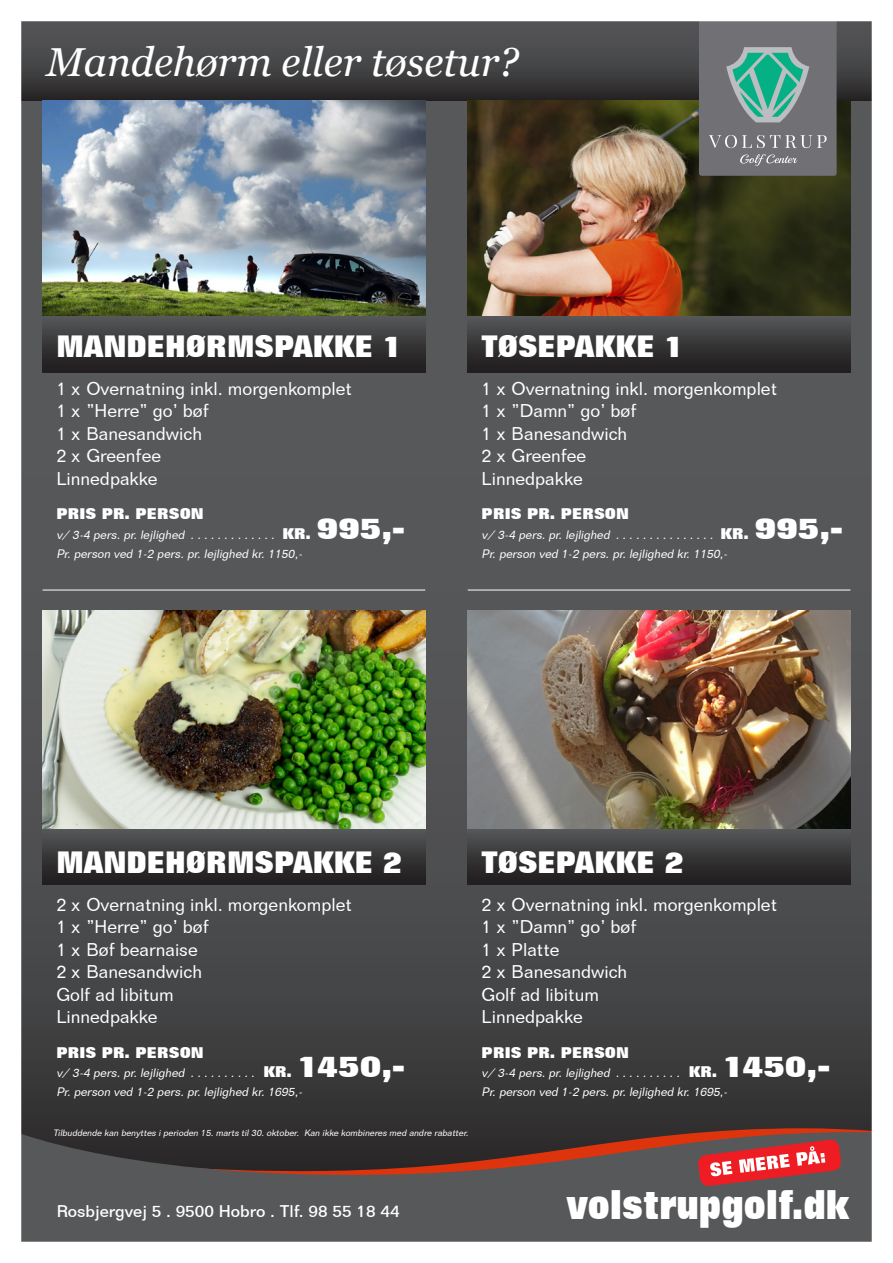
<style>
.page{position:relative;width:893px;height:1263px;background:#fff}
.page>*{position:absolute;margin:0;border:0;box-sizing:border-box;transform-origin:0 0}
.t1{font:italic 40.35px "Georgia";color:#fff}
.t2{font:800 40.2px "Folio BT";color:#fff;scale:.8 1}
.t3{font:800 30px "Folio BT";color:#fff;scale:.9 1}
.t4{font:800 30px "Folio BT";color:#fff}
.t5{font:18px "Folio BT";color:#fff}
.t6{font:500 16.5px "Folio BT";color:#fff}
.t7{font:800 15px "Folio BT";color:#fff}
.t8{font:italic 12px "Folio BT";color:#fff}
.t9{font:italic 9px "Folio BT";color:#fff}
.s1{font-size:15px}
</style>
<div class="page">
<img style="left:21px;top:21px;width:851px;height:1221px">
<p class="t1" style="left:47px;top:37px;width:474px">Mandehørm eller tøsetur?</p>
<p class="t3" style="left:56px;top:328px;width:386px">MANDEHØRMSPAKKE 1</p>
<p class="t5" style="left:56px;top:377px;width:297px">1 x Overnatning inkl. morgenkomplet</p>
<p class="t5" style="left:56px;top:400px;width:154px">1 x ”Herre” go’ bøf</p>
<p class="t5" style="left:56px;top:422px;width:147px">1 x Banesandwich</p>
<p class="t5" style="left:56px;top:445px;width:106px">2 x Greenfee</p>
<p class="t5" style="left:56px;top:467px;width:103px">Linnedpakke</p>
<p class="t7" style="left:56px;top:505px;width:149px">PRIS PR. PERSON</p>
<p class="t8" style="left:56px;top:527px;width:136px">v/ 3-4 pers. pr. lej lighed ..............</p>
<p class="t4" style="left:282px;top:509px;width:124px"><span class="s1">KR.</span> 995,-</p>
<p class="t8" style="left:56px;top:546px;width:250px">Pr. person ved 1-2 pers. pr. lej lighed kr. 1150,-</p>
<p class="t3" style="left:482px;top:328px;width:226px">TØSEPAKKE 1</p>
<p class="t5" style="left:482px;top:377px;width:297px">1 x Overnatning inkl. morgenkomplet</p>
<p class="t5" style="left:482px;top:400px;width:156px">1 x ”Damn” go’ bøf</p>
<p class="t5" style="left:482px;top:422px;width:147px">1 x Banesandwich</p>
<p class="t5" style="left:482px;top:445px;width:106px">2 x Greenfee</p>
<p class="t5" style="left:482px;top:467px;width:103px">Linnedpakke</p>
<p class="t7" style="left:482px;top:505px;width:149px">PRIS PR. PERSON</p>
<p class="t8" style="left:482px;top:527px;width:136px">v/ 3-4 pers. pr. lej lighed ................</p>
<p class="t4" style="left:720px;top:509px;width:124px"><span class="s1">KR.</span> 995,-</p>
<p class="t8" style="left:482px;top:546px;width:250px">Pr. person ved 1-2 pers. pr. lej lighed kr. 1150,-</p>
<p class="t3" style="left:56px;top:844px;width:386px">MANDEHØRMSPAKKE 2</p>
<p class="t5" style="left:56px;top:893px;width:297px">2 x Overnatning inkl. morgenkomplet</p>
<p class="t5" style="left:56px;top:916px;width:154px">1 x ”Herre” go’ bøf</p>
<p class="t5" style="left:56px;top:938px;width:143px">1 x Bøf bearnaise</p>
<p class="t5" style="left:56px;top:961px;width:147px">2 x Banesandwich</p>
<p class="t5" style="left:56px;top:983px;width:119px">Golf ad libitum</p>
<p class="t5" style="left:56px;top:1006px;width:103px">Linnedpakke</p>
<p class="t7" style="left:56px;top:1043px;width:149px">PRIS PR. PERSON</p>
<p class="t8" style="left:56px;top:1065px;width:136px">v/ 3-4 pers. pr. lej lighed ...........</p>
<p class="t4" style="left:264px;top:1048px;width:143px"><span class="s1">KR.</span> 1450,-</p>
<p class="t8" style="left:56px;top:1085px;width:250px">Pr. person ved 1-2 pers. pr. lej lighed kr. 1695,-</p>
<p class="t9" style="left:53px;top:1127px;width:419px">Tilbuddende kan benyttes i perioden 15. marts til 30. oktober. Kan ikke kombineres med andre rabatter.</p>
<p class="t3" style="left:482px;top:844px;width:226px">TØSEPAKKE 2</p>
<p class="t5" style="left:482px;top:893px;width:297px">2 x Overnatning inkl. morgenkomplet</p>
<p class="t5" style="left:482px;top:916px;width:156px">1 x ”Damn” go’ bøf</p>
<p class="t5" style="left:482px;top:938px;width:79px">1 x Platte</p>
<p class="t5" style="left:482px;top:961px;width:147px">2 x Banesandwich</p>
<p class="t5" style="left:482px;top:983px;width:119px">Golf ad libitum</p>
<p class="t5" style="left:482px;top:1006px;width:103px">Linnedpakke</p>
<p class="t7" style="left:482px;top:1043px;width:149px">PRIS PR. PERSON</p>
<p class="t8" style="left:482px;top:1065px;width:136px">v/ 3-4 pers. pr. lej lighed ...........</p>
<p class="t4" style="left:689px;top:1048px;width:143px"><span class="s1">KR.</span> 1450,-</p>
<p class="t8" style="left:482px;top:1085px;width:250px">Pr. person ved 1-2 pers. pr. lej lighed kr. 1695,-</p>
<p class="t6" style="left:57px;top:1201px;width:344px">Rosbjergvej 5 . 9500 Hobro . Tlf. 98 55 18 44</p>
<p class="t2" style="left:567px;top:1179px;width:355px">volstrupgolf.dk</p>
</div>
